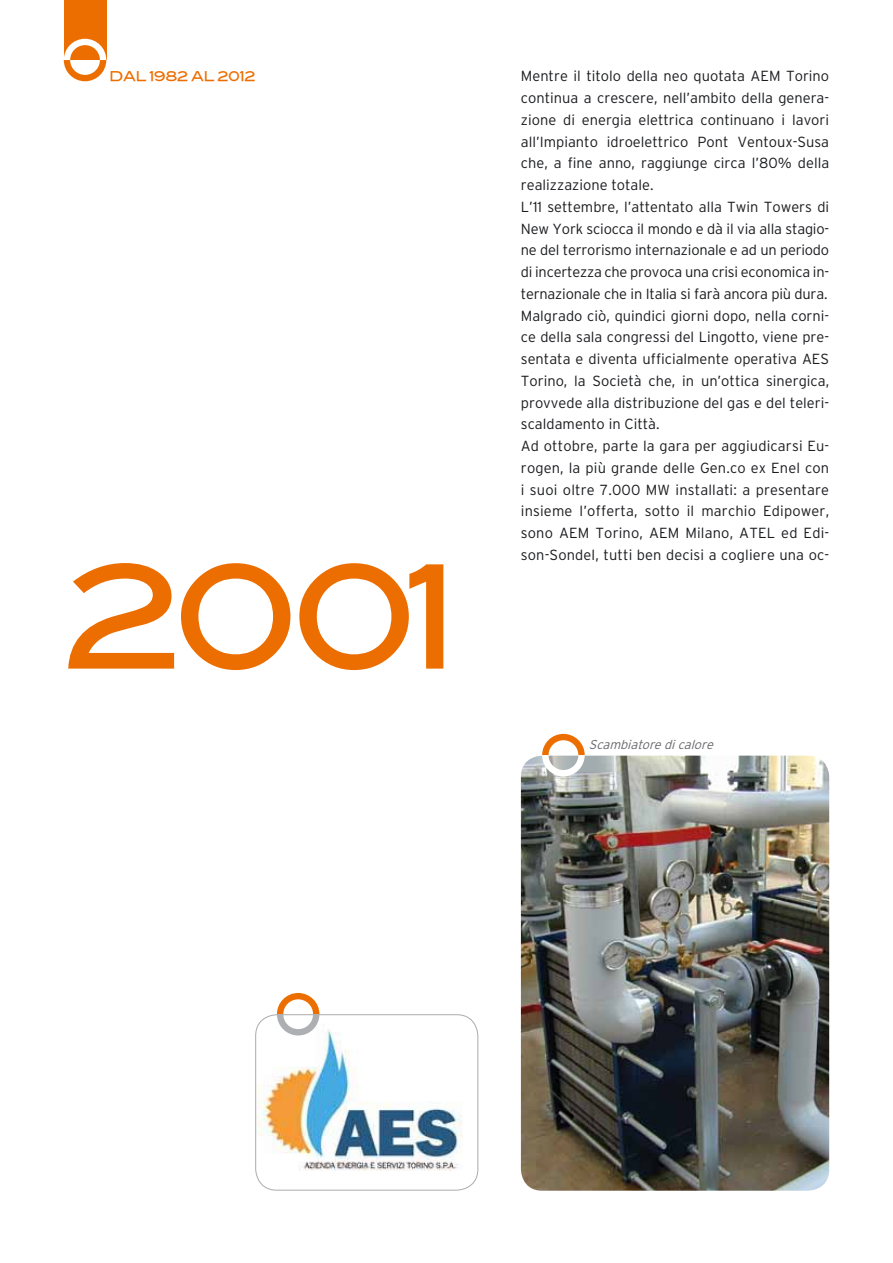
<style>
.page{position:relative;width:893px;height:1263px;background:#fff}
.page>*{position:absolute;margin:0;border:0;box-sizing:border-box;transform-origin:0 0}
.t1{font:144px "Blair Md ITCTT Medium";color:#ed6e00}
.t2{font:300 14.7px/21.8px "Interstate";color:#1b1c1f}
.t3{font:13.5px "Blair Md ITCTT Medium";letter-spacing:-.04em;color:#ed6e00}
.t4{font:italic 300 12.75px "Interstate";color:#68676c}
</style>
<div class="page">
<div style="left:64px;top:0;width:42px;height:60px;background:#ed6e00"></div>
<svg style="left:64px;top:39px;width:42px;height:42px"></svg>
<img style="left:257px;top:1015px;width:221px;height:174px">
<div style="left:255px;top:1014px;width:223px;height:177px;border:1px solid #aeafb2;border-radius:21px"></div>
<svg style="left:277px;top:993px;width:42px;height:42px"></svg>
<img style="left:521px;top:756px;width:308px;height:435px">
<svg style="left:542px;top:734px;width:43px;height:42px"></svg>
<p class="t3" style="left:109px;top:65px;width:148px">DAL 1982 AL 2012</p>
<p class="t2" style="left:521px;top:65px;width:310px">Mentre il titolo della neo quotata AEM Torino continua a crescere, nell’ambito della genera&shy;zione di energia elettrica continuano i lavori all’Impianto idroelettrico Pont Ventoux-Susa che, a fine anno, raggiunge circa l’80% della realizzazione totale.<br>L’11 settembre, l’attentato alla Twin Towers di New York sciocca il mondo e dà il via alla stagio&shy;ne del terrorismo internazionale e ad un periodo di incertezza che provoca una crisi economica in&shy;ternazionale che in Italia si farà ancora più dura.<br>Malgrado ciò, quindici giorni dopo, nella corni&shy;ce della sala congressi del Lingotto, viene pre&shy;sentata e diventa ufficialmente operativa AES Torino, la Società che, in un’ottica sinergica, provvede alla distribuzione del gas e del teleri&shy;scaldamento in Città.<br>Ad ottobre, parte la gara per aggiudicarsi Eu&shy;rogen, la più grande delle Gen.co ex Enel con i suoi oltre 7.000 MW installati: a presentare insieme l’offerta, sotto il marchio Edipower, sono AEM Torino, AEM Milano, ATEL ed Edi&shy;son-Sondel, tutti ben decisi a cogliere una oc-</p>
<h1 class="t1" style="left:64px;top:499px;width:398px">2001</h1>
<p class="t4" style="left:589px;top:737px;width:129px">Scambiatoredicalore</p>
</div>
